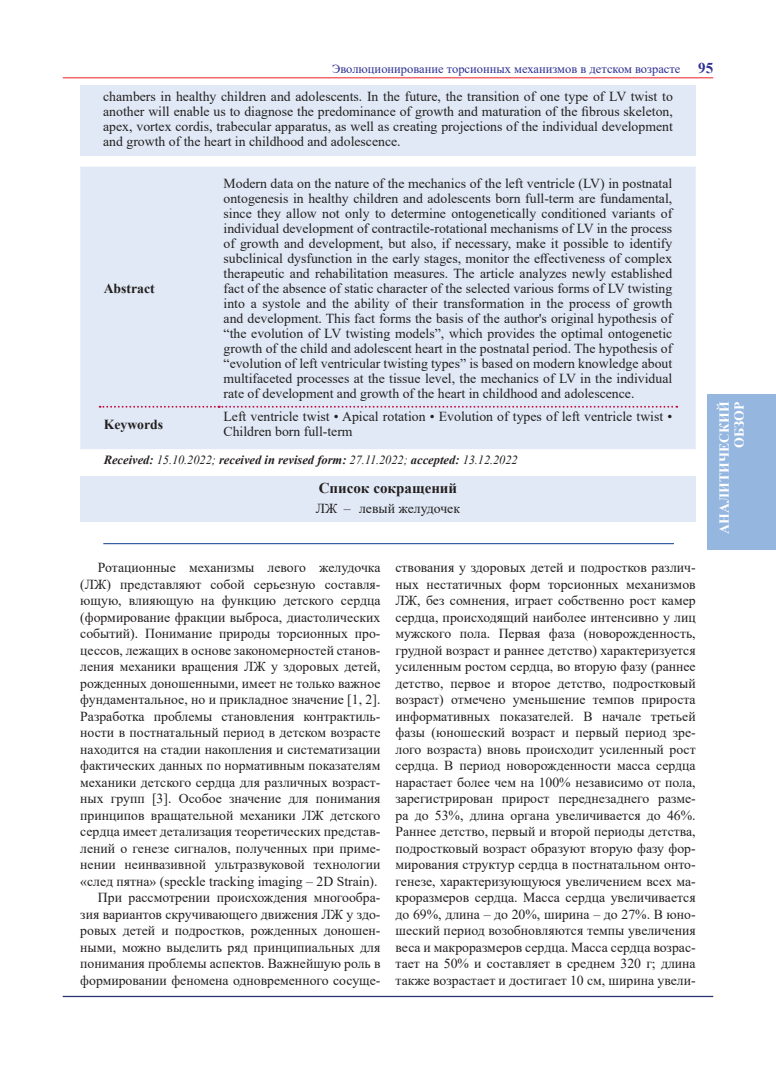
<style>
.page{position:relative;width:776px;height:1088px;background:#fff}
.page>*{position:absolute;margin:0;border:0;box-sizing:border-box;transform-origin:0 0}
.t1{font:700 15px "Times New Roman";color:#231f20}
.t2{font:13.75px/16.5px "Times New Roman";color:#231f20;text-align:justify}
.t3{font:700 13.75px/15px "Times New Roman";color:#fff;text-align:right}
.t4{font:700 13.75px "Times New Roman";color:#231f20}
.t5{font:italic 700 12.5px "Times New Roman";color:#231f20}
.t6{font:12.5px "Times New Roman";color:#2e3092}
.s1{font-weight:700;font-size:15px}
.s2{font-weight:400}
</style>
<div class="page">
<hr style="left:63px;top:78px;width:650px;height:1px;background:#ee1d23">
<hr style="left:63px;top:996px;width:650px;height:1px;background:#283071">
<div style="left:707px;top:394px;width:69px;height:156px;background:#94b6df"></div>
<hr style="left:103px;top:543px;width:571px;height:1px;background:#0f3d8c">
<div style="left:80px;top:476px;width:616px;height:46px;background:#e0e9f5"></div>
<div style="left:80px;top:167px;width:616px;height:282px;background:#e0e9f5"></div>
<svg style="left:100px;top:406px;width:577px;height:2px"></svg>
<div style="left:80px;top:85px;width:616px;height:70px;background:#e0e9f5"></div>
<p class="t6" style="left:332px;top:60px;width:383px">Эволюционирование торсионных механизмов в детском возрасте <span class="s1">95</span></p>
<p class="t2" style="left:103px;top:89px;width:571px;line-height:15px">chambers in healthy children and adolescents. In the future, the transition of one type of LV twist to another will enable us to diagnose the predominance of growth and maturation of the fibrous skeleton, apex, vortex cordis, trabecular apparatus, as well as creating projections of the individual development and growth of the heart in childhood and adolescence.</p>
<p class="t4" style="left:104px;top:279px;width:53px">Abstract</p>
<p class="t2" style="left:224px;top:176px;width:450px;line-height:15px">Modern data on the nature of the mechanics of the left ventricle (LV) in postnatal ontogenesis in healthy children and adolescents born full-term are fundamental, since they allow not only to determine ontogenetically conditioned variants of individual development of contractile-rotational mechanisms of LV in the process of growth and development, but also, if necessary, make it possible to identify subclinical dysfunction in the early stages, monitor the effectiveness of complex therapeutic and rehabilitation measures. The article analyzes newly established fact of the absence of static character of the selected various forms of LV twisting into a systole and the ability of their transformation in the process of growth and development. This fact forms the basis of the author's original hypothesis of “the evolution of LV twisting models”, which provides the optimal ontogenetic growth of the child and adolescent heart in the postnatal period. The hypothesis of “evolution of left ventricular twisting types” is based on modern knowledge about multifaceted processes at the tissue level, the mechanics of LV in the individual rate of development and growth of the heart in childhood and adolescence.</p>
<p class="t4" style="left:104px;top:414px;width:61px">Keywords</p>
<p class="t2" style="left:224px;top:409px;width:450px;line-height:15px">Left ventricle twist • Apical rotation • Evolution of types of left ventricle twist •<br>Children born full-term</p>
<p class="t5" style="left:104px;top:451px;width:416px">Received: <span class="s2">15.10.2022;</span> received in revised form: <span class="s2">27.11.2022;</span> accepted: <span class="s2">13.12.2022</span></p>
<p class="t1" style="left:319px;top:477px;width:140px">Список сокращений</p>
<p class="t2" style="left:316px;top:500px;width:23px">ЛЖ</p>
<p class="t2" style="left:344px;top:500px;width:8px">–</p>
<p class="t2" style="left:359px;top:500px;width:103px">левый желудочек</p>
<p class="t2" style="left:80px;top:559px;width:302px;text-indent:18px">Ротационные механизмы левого желудочка (ЛЖ) представляют собой серьезную составля&shy;ющую, влияющую на функцию детского сердца (формирование фракции выброса, диастолических событий). Понимание природы торсионных про&shy;цессов, лежащих в основе закономерностей станов&shy;ления механики вращения ЛЖ у здоровых детей, рожденных доношенными, имеет не только важное фундаментальное, но и прикладное значение [1, 2].<br>Разработка проблемы становления контрактиль&shy;ности в постнатальный период в детском возрасте находится на стадии накопления и систематизации фактических данных по нормативным показателям механики детского сердца для различных возраст&shy;ных групп [3]. Особое значение для понимания принципов вращательной механики ЛЖ детского сердца имеет детализация теоретических представ&shy;лений о генезе сигналов, полученных при приме&shy;нении неинвазивной ультразвуковой технологии «след пятна» (speckle tracking imaging – 2D Strain).</p>
<p class="t2" style="left:80px;top:889px;width:302px;text-indent:18px">При рассмотрении происхождения многообра&shy;зия вариантов скручивающего движения ЛЖ у здо&shy;ровых детей и подростков, рожденных доношен&shy;ными, можно выделить ряд принципиальных для понимания проблемы аспектов. Важнейшую роль в формировании феномена одновременного сосуще-</p>
<p class="t2" style="left:395px;top:559px;width:302px">ствования у здоровых детей и подростков различ&shy;ных нестатичных форм торсионных механизмов ЛЖ, без сомнения, играет собственно рост камер сердца, происходящий наиболее интенсивно у лиц мужского пола. Первая фаза (новорожденность, грудной возраст и раннее детство) характеризуется усиленным ростом сердца, во вторую фазу (раннее детство, первое и второе детство, подростковый возраст) отмечено уменьшение темпов прироста информативных показателей. В начале третьей фазы (юношеский возраст и первый период зре&shy;лого возраста) вновь происходит усиленный рост сердца. В период новорожденности масса сердца нарастает более чем на 100% независимо от пола, зарегистрирован прирост переднезаднего разме&shy;ра до 53%, длина органа увеличивается до 46%.<br>Раннее детство, первый и второй периоды детства, подростковый возраст образуют вторую фазу фор&shy;мирования структур сердца в постнатальном онто&shy;генезе, характеризующуюся увеличением всех ма&shy;кроразмеров сердца. Масса сердца увеличивается до 69%, длина – до 20%, ширина – до 27%. В юно&shy;шеский период возобновляются темпы увеличения веса и макроразмеров сердца. Масса сердца возрас&shy;тает на 50% и составляет в среднем 320 г; длина также возрастает и достигает 10 см, ширина увели-</p>
<p class="t3" style="left:716px;top:533px;width:133px;rotate:-90deg">АНАЛИТИЧЕСКИЙ<br>ОБЗОР</p>
</div>
